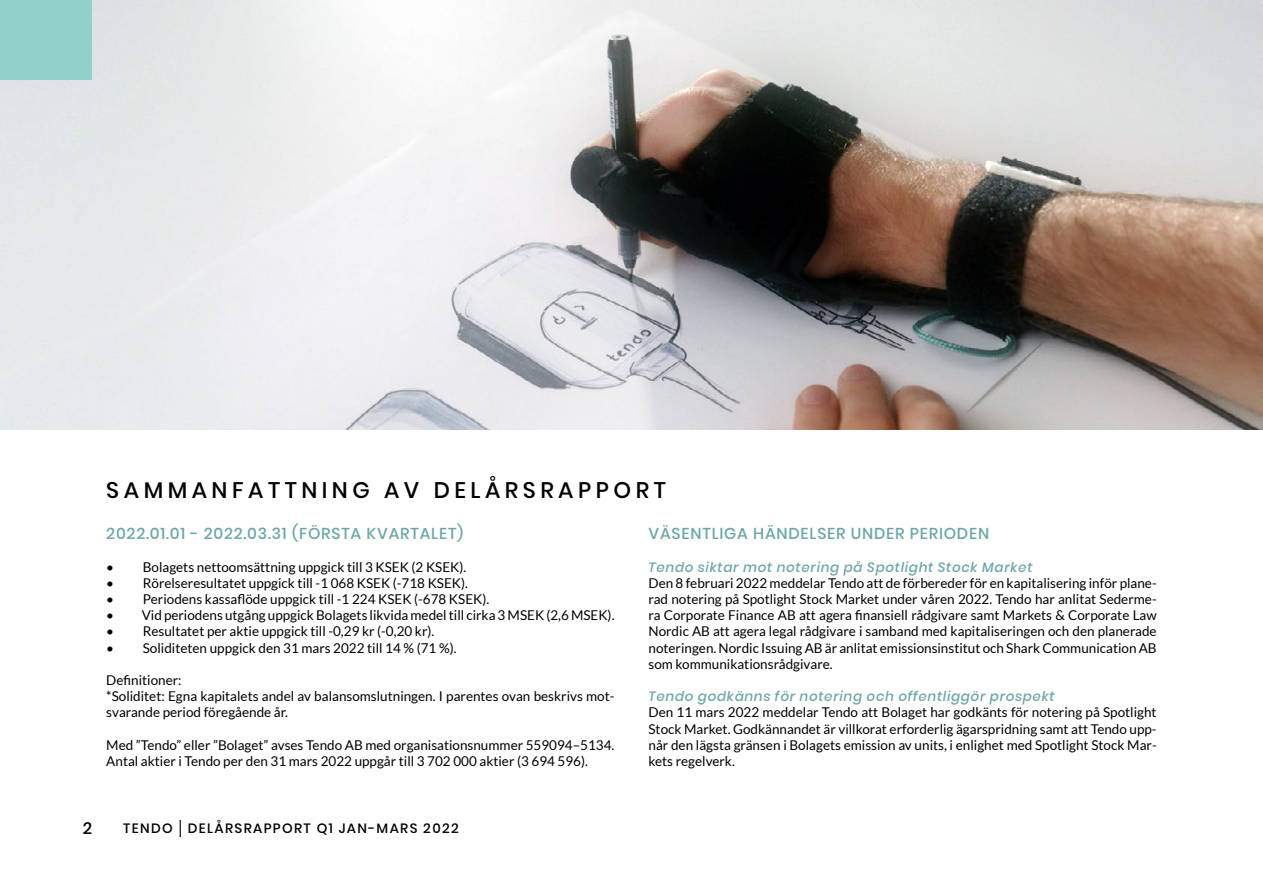
<style>
.page{position:relative;width:1263px;height:893px;background:#fff}
.page>*{position:absolute;margin:0;border:0;box-sizing:border-box;transform-origin:0 0}
.t1{font:500 22.5px "Poppins";letter-spacing:.2em;color:#000}
.t2{font:500 16.5px "Poppins";color:#000}
.t3{font:500 15.75px "Poppins";letter-spacing:.05em;color:#6ea6a7}
.t4{font:13.5px/16.2px "Lato";color:#000}
.t5{font:italic 500 13.5px "Poppins";letter-spacing:.05em;color:#6ea6a7}
.t6{font:500 13.5px "Poppins";letter-spacing:.1em;color:#000}
</style>
<div class="page">
<svg style="left:180px;top:820px;width:1px;height:17px"></svg>
<img style="left:0;top:0;width:1263px;height:429px">
<div style="left:0;top:0;width:91px;height:80px;background:#90d1c9"></div>
<h1 class="t1" style="left:106px;top:477px;width:561px">SAMMANFATTNING AV DELÅRSRAPPORT</h1>
<p class="t3" style="left:106px;top:524px;width:359px">2022.01.01 - 2022.03.31 (FÖRSTA KVARTALET)</p>
<p class="t4" style="left:106px;top:558px;width:361px">• Bolagets nettoomsättning uppgick till 3 KSEK (2 KSEK).</p>
<p class="t4" style="left:106px;top:575px;width:363px">• Rörelseresultatet uppgick till -1 068 KSEK (-718 KSEK).</p>
<p class="t4" style="left:106px;top:591px;width:384px">• Periodens kassaflöde uppgick till -1 224 KSEK (-678 KSEK).</p>
<p class="t4" style="left:106px;top:607px;width:510px">• Vid periodens utgång uppgick Bolagets likvida medel till cirka 3 MSEK (2,6 MSEK).</p>
<p class="t4" style="left:106px;top:623px;width:330px">• Resultatet per aktie uppgick till -0,29 kr (-0,20 kr).</p>
<p class="t4" style="left:106px;top:639px;width:352px">• Soliditeten uppgick den 31 mars 2022 till 14 % (71 %).</p>
<p class="t4" style="left:106px;top:672px;width:510px">Definitioner:<br>*Soliditet: Egna kapitalets andel av balansomslutningen. I parentes ovan beskrivs mot&shy;svarande period föregående år.</p>
<p class="t4" style="left:106px;top:737px;width:510px">Med ”Tendo” eller ”Bolaget” avses Tendo AB med organisationsnummer 559094–5134.<br>Antal aktier i Tendo per den 31 mars 2022 uppgår till 3 702 000 aktier (3 694 596).</p>
<p class="t2" style="left:83px;top:818px;width:11px">2</p>
<p class="t6" style="left:123px;top:821px;width:337px">TENDO DELÅRSRAPPORT Q1 JAN-MARS 2022</p>
<p class="t3" style="left:648px;top:524px;width:342px">VÄSENTLIGA HÄNDELSER UNDER PERIODEN</p>
<p class="t5" style="left:648px;top:559px;width:386px">Tendo siktar mot notering på Spotlight Stock Market</p>
<p class="t4" style="left:648px;top:575px;width:510px;text-align:justify">Den 8 februari 2022 meddelar Tendo att de förbereder för en kapitalisering inför plane&shy;rad notering på Spotlight Stock Market under våren 2022. Tendo har anlitat Sederme&shy;ra Corporate Finance AB att agera finansiell rådgivare samt Markets &amp; Corporate Law Nordic AB att agera legal rådgivare i samband med kapitaliseringen och den planerade noteringen. Nordic Issuing AB är anlitat emissionsinstitut och Shark Communication AB som kommunikationsrådgivare.</p>
<p class="t5" style="left:648px;top:689px;width:408px">Tendo godkänns för notering och offentliggör prospekt</p>
<p class="t4" style="left:648px;top:704px;width:510px;text-align:justify">Den 11 mars 2022 meddelar Tendo att Bolaget har godkänts för notering på Spotlight Stock Market. Godkännandet är villkorat erforderlig ägarspridning samt att Tendo upp&shy;når den lägsta gränsen i Bolagets emission av units, i enlighet med Spotlight Stock Mar&shy;kets regelverk.</p>
</div>
